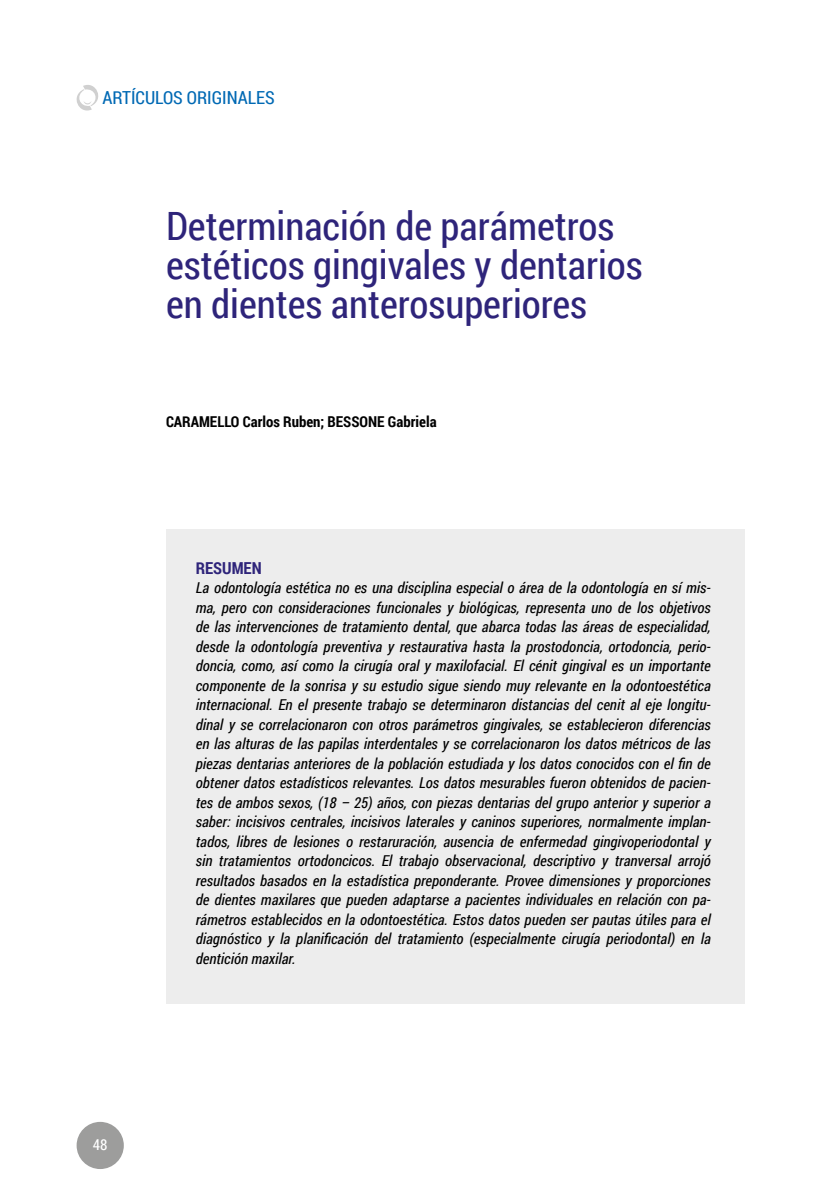
<style>
.page{position:relative;width:830px;height:1191px;background:#fff}
.page>*{position:absolute;margin:0;border:0;box-sizing:border-box;transform-origin:0 0}
.t1{font:39px/39px "Roboto Condensed";color:#2e247a}
.t2{font:18px "Roboto Condensed";color:#0069b4}
.t3{font:700 16.5px "Roboto Condensed";color:#2e247a}
.t4{font:italic 15px/19.5px "Roboto Condensed";color:#000;text-align:justify}
.t5{font:700 15px "Roboto Condensed";color:#000}
.t6{font:15px "Roboto Condensed";color:#fff}
</style>
<div class="page">
<div style="left:77px;top:1121px;width:47px;height:48px;background:#9d9d9c;border-radius:50%"></div>
<svg style="left:76px;top:85px;width:23px;height:26px"></svg>
<div style="left:166px;top:529px;width:578px;height:474px;background:#ededed"></div>
<p class="t2" style="left:102px;top:85px;width:174px">ARTÍCULOS ORIGINALES</p>
<h1 class="t1" style="left:166px;top:205px;width:478px">Determinación de parámetros estéticos gingivales y dentarios en dientes anterosuperiores</h1>
<p class="t5" style="left:166px;top:411px;width:272px">CARAMELLO Carlos Ruben; BESSONE Gabriela</p>
<p class="t6" style="left:93px;top:1134px;width:16px">48</p>
<p class="t3" style="left:196px;top:556px;width:67px">RESUMEN</p>
<p class="t4" style="left:196px;top:578px;width:516px">La odontología estética no es una disciplina especial o área de la odontología en sí mis&shy;ma, pero con consideraciones funcionales y biológicas, representa uno de los objetivos de las intervenciones de tratamiento dental, que abarca todas las áreas de especialidad, desde la odontología preventiva y restaurativa hasta la prostodoncia, ortodoncia, perio&shy;doncia, como, así como la cirugía oral y maxilofacial. El cénit gingival es un importante componente de la sonrisa y su estudio sigue siendo muy relevante en la odontoestética internacional. En el presente trabajo se determinaron distancias del cenit al eje longitu&shy;dinal y se correlacionaron con otros parámetros gingivales, se establecieron diferencias en las alturas de las papilas interdentales y se correlacionaron los datos métricos de las piezas dentarias anteriores de la población estudiada y los datos conocidos con el fin de obtener datos estadísticos relevantes. Los datos mesurables fueron obtenidos de pacien&shy;tes de ambos sexos, (18 – 25) años, con piezas dentarias del grupo anterior y superior a saber: incisivos centrales, incisivos laterales y caninos superiores, normalmente implan&shy;tados, libres de lesiones o restaruración, ausencia de enfermedad gingivoperiodontal y sin tratamientos ortodoncicos. El trabajo observacional, descriptivo y tranversal arrojó resultados basados en la estadística preponderante. Provee dimensiones y proporciones de dientes maxilares que pueden adaptarse a pacientes individuales en relación con pa&shy;rámetros establecidos en la odontoestética. Estos datos pueden ser pautas útiles para el diagnóstico y la planificación del tratamiento (especialmente cirugía periodontal) en la dentición maxilar.</p>
</div>
